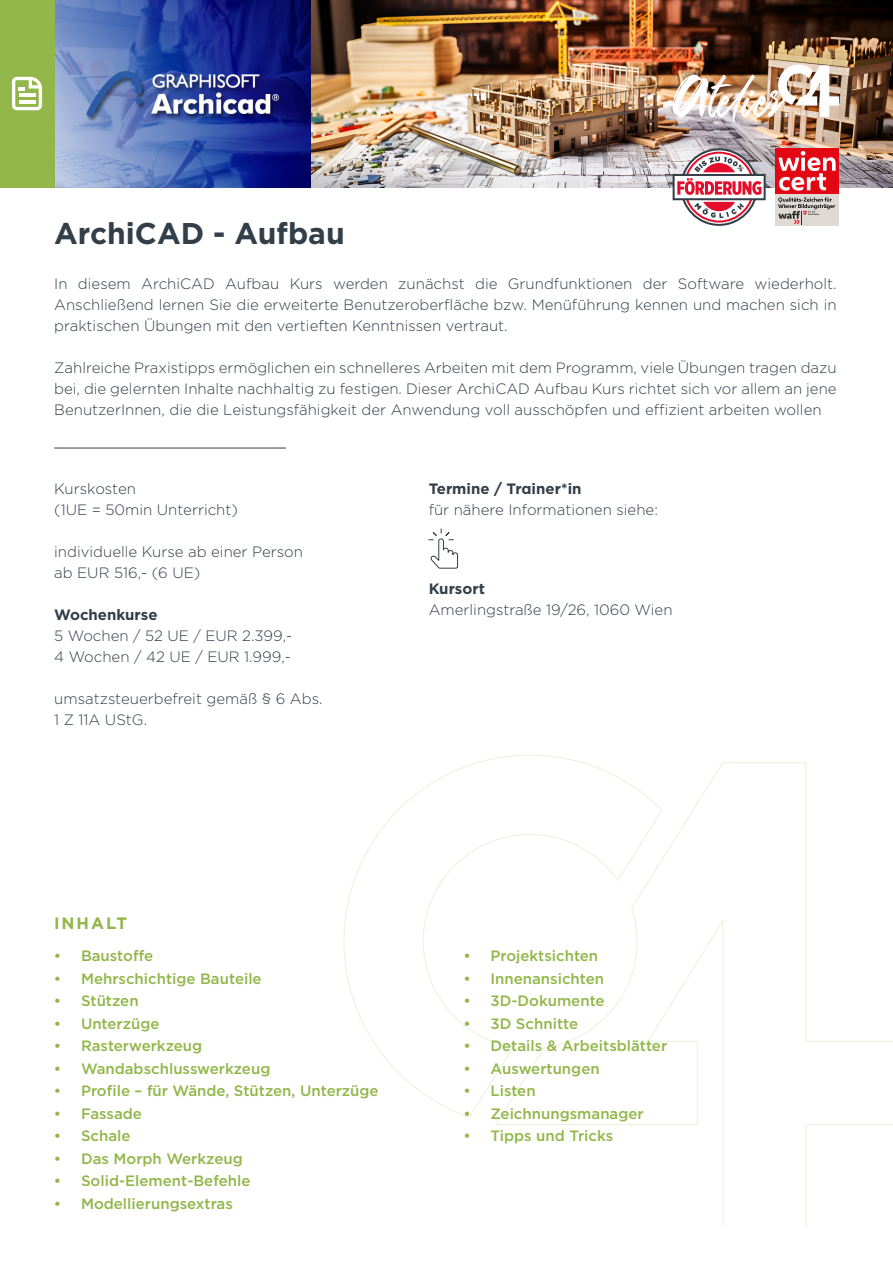
<style>
.page{position:relative;width:893px;height:1263px;background:#fff}
.page>*{position:absolute;margin:0;border:0;box-sizing:border-box;transform-origin:0 0}
.t1{font:700 30px "Gotham";color:#323e48}
.t2{font:700 16.5px "Gotham";letter-spacing:.12em;color:#92b649}
.t3{font:300 15px/21px "Gotham";color:#323e48}
.t4{font:500 15px "Gotham";color:#92b649}
.t5{font:700 15px "Gotham";color:#323e48}
</style>
<div class="page">
<svg style="left:344px;top:755px;width:549px;height:472px"></svg>
<img style="left:54px;top:0;width:839px;height:187px">
<div style="left:0;top:0;width:54px;height:187px;background:#92b649"></div>
<hr style="left:54px;top:448px;width:232px;height:1px;background:#323e48">
<svg style="left:428px;top:528px;width:30px;height:41px"></svg>
<svg style="left:12px;top:77px;width:30px;height:33px"></svg>
<img style="left:672px;top:65px;width:167px;height:58px">
<div style="left:775px;top:194px;width:64px;height:32px;background:#dfdad5"></div>
<div style="left:775px;top:148px;width:64px;height:46px;background:#e30613"></div>
<svg style="left:778px;top:151px;width:58px;height:40px"></svg>
<svg style="left:778px;top:197px;width:57px;height:27px"></svg>
<svg style="left:673px;top:148px;width:93px;height:78px"></svg>
<h1 class="t1" style="left:54px;top:214px;width:292px">ArchiCAD - Aufbau</h1>
<p class="t3" style="left:54px;top:273px;width:784px;text-align:justify">In diesem ArchiCAD Aufbau Kurs werden zunächst die Grundfunktionen der Software wiederholt.<br>Anschließend lernen Sie die erweiterte Benutzeroberfläche bzw. Menüführung kennen und machen sich in praktischen Übungen mit den vertieften Kenntnissen vertraut.</p>
<p class="t3" style="left:54px;top:357px;width:784px;text-align:justify">Zahlreiche Praxistipps ermöglichen ein schnelleres Arbeiten mit dem Programm, viele Übungen tragen dazu bei, die gelernten Inhalte nachhaltig zu festigen. Dieser ArchiCAD Aufbau Kurs richtet sich vor allem an jene BenutzerInnen, die die Leistungsfähigkeit der Anwendung voll ausschöpfen und effizient arbeiten wollen</p>
<p class="t3" style="left:54px;top:477px;width:185px">Kurskosten<br>(1UE = 50min Unterricht)</p>
<p class="t3" style="left:54px;top:540px;width:250px">individuelle Kurse ab einer Person ab EUR 516,- (6 UE)</p>
<p class="t5" style="left:54px;top:604px;width:105px">Wochenkurse</p>
<p class="t3" style="left:54px;top:624px;width:240px">5 Wochen / 52 UE / EUR 2.399,-<br>4 Wochen / 42 UE / EUR 1.999,-</p>
<p class="t3" style="left:54px;top:687px;width:270px">umsatzsteuerbefreit gemäß § 6 Abs.<br>1 Z 11A UStG.</p>
<p class="t5" style="left:429px;top:478px;width:154px">Termine / Trainer*in</p>
<p class="t3" style="left:429px;top:498px;width:231px">für nähere Informationen siehe:</p>
<p class="t5" style="left:429px;top:579px;width:58px">Kursort</p>
<p class="t3" style="left:429px;top:599px;width:245px">Amerlingstraße 19/26, 1060 Wien</p>
<p class="t2" style="left:54px;top:913px;width:75px">INHALT</p>
<p class="t4" style="left:54px;top:946px;width:101px">• Baustoffe</p>
<p class="t4" style="left:54px;top:969px;width:209px">• Mehrschichtige Bauteile</p>
<p class="t4" style="left:54px;top:991px;width:86px">• Stützen</p>
<p class="t4" style="left:54px;top:1014px;width:107px">• Unterzüge</p>
<p class="t4" style="left:54px;top:1036px;width:150px">• Rasterwerkzeug</p>
<p class="t4" style="left:54px;top:1059px;width:218px">• Wandabschlusswerkzeug</p>
<p class="t4" style="left:54px;top:1081px;width:326px">• Profile – für Wände, Stützen, Unterzüge</p>
<p class="t4" style="left:54px;top:1104px;width:90px">• Fassade</p>
<p class="t4" style="left:54px;top:1126px;width:78px">• Schale</p>
<p class="t4" style="left:54px;top:1149px;width:190px">• Das Morph Werkzeug</p>
<p class="t4" style="left:54px;top:1171px;width:198px">• Solid-Element-Befehle</p>
<p class="t4" style="left:54px;top:1194px;width:180px">• Modellierungsextras</p>
<p class="t4" style="left:463px;top:946px;width:136px">• Projektsichten</p>
<p class="t4" style="left:463px;top:969px;width:142px">• Innenansichten</p>
<p class="t4" style="left:463px;top:991px;width:143px">• 3D-Dokumente</p>
<p class="t4" style="left:463px;top:1014px;width:116px">• 3D Schnitte</p>
<p class="t4" style="left:463px;top:1036px;width:205px">• Details &amp; Arbeitsblätter</p>
<p class="t4" style="left:463px;top:1059px;width:138px">• Auswertungen</p>
<p class="t4" style="left:463px;top:1081px;width:74px">• Listen</p>
<p class="t4" style="left:463px;top:1104px;width:182px">• Zeichnungsmanager</p>
<p class="t4" style="left:463px;top:1126px;width:151px">• Tipps und Tricks</p>
</div>
